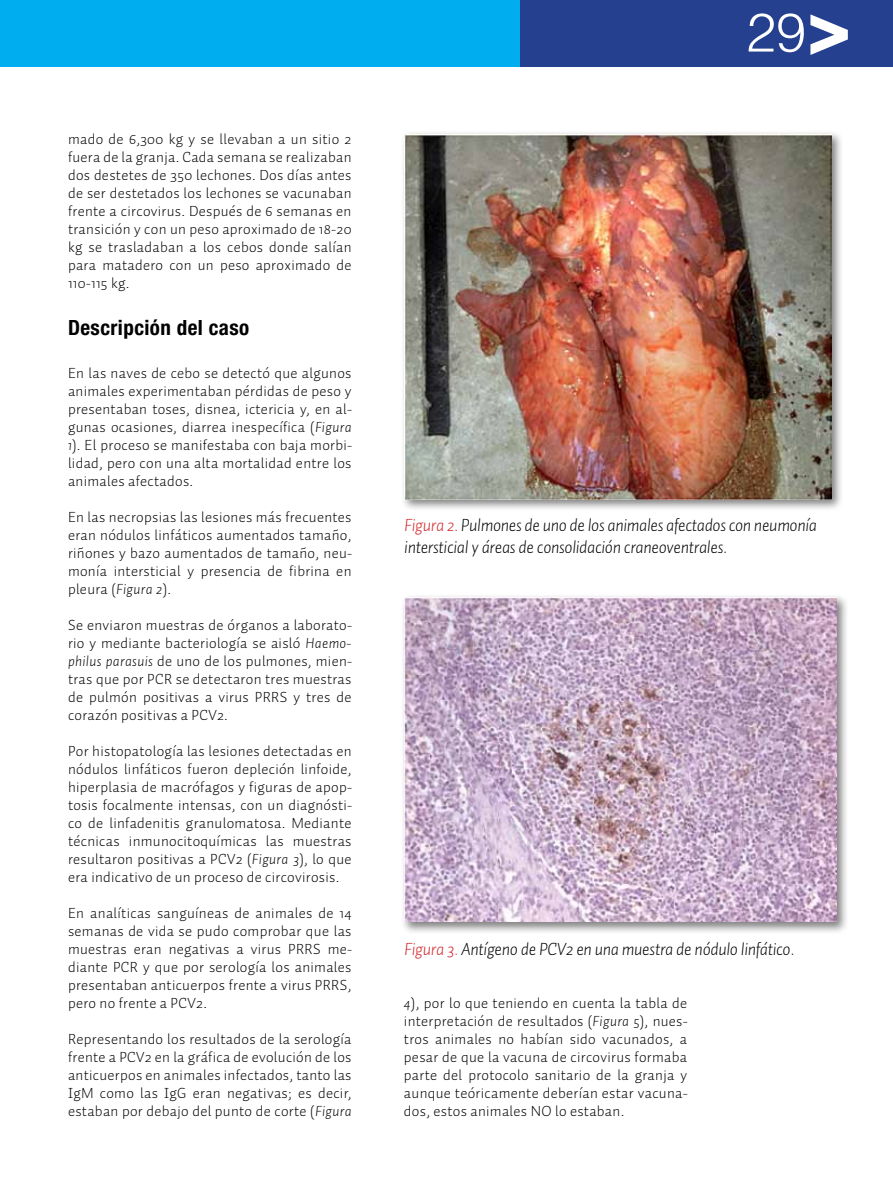
<style>
.page{position:relative;width:893px;height:1191px;background:#fff}
.page>*{position:absolute;margin:0;border:0;box-sizing:border-box;transform-origin:0 0}
.t1{font:700 86.55px "Helvetica";color:#fff}
.t2{font:300 54px "Helvetica";color:#fff}
.t3{font:700 condensed 21px "Helvetica Neue";letter-spacing:.02em;color:#000}
.t4{font:italic 300 18px/21.6px "Auto 1";letter-spacing:-.02em;color:#000}
.t5{font:300 15px/18px "Auto 1";letter-spacing:.02em;color:#000;text-align:justify}
.s1{font-style:italic}
.s2{color:#d2232a}
</style>
<div class="page">
<div style="left:0;top:0;width:520px;height:66px;background:#00aeef"></div>
<div style="left:520px;top:0;width:373px;height:66px;background:#25408f"></div>
<div style="left:400px;top:130px;width:444px;height:382px;background:#000;opacity:.5"></div>
<img style="left:404px;top:134px;width:427px;height:365px">
<div style="left:400px;top:593px;width:449px;height:340px;background:#000;opacity:.5"></div>
<img style="left:404px;top:597px;width:432px;height:325px">
<p class="t5" style="left:68px;top:130px;width:285px">mado de 6,300 kg y se llevaban a un sitio 2 fuera de la granja. Cada semana se realizaban dos destetes de 350 lechones. Dos días antes de ser destetados los lechones se vacunaban frente a circovirus. Después de 6 semanas en transición y con un peso aproximado de 18-20 kg se trasladaban a los cebos donde salían para matadero con un peso aproximado de 110-115 kg.</p>
<h3 class="t3" style="left:68px;top:314px;width:183px">Descripción del caso</h3>
<p class="t5" style="left:68px;top:364px;width:286px">En las naves de cebo se detectó que algunos animales experimentaban pérdidas de peso y presentaban toses, disnea, ictericia y, en al&shy;gunas ocasiones, diarrea inespecífica (<span class="s1">Figura 1</span>). El proceso se manifestaba con baja morbi&shy;lidad, pero con una alta mortalidad entre los animales afectados.</p>
<p class="t5" style="left:68px;top:508px;width:286px">En las necropsias las lesiones más frecuentes eran nódulos linfáticos aumentados tamaño, riñones y bazo aumentados de tamaño, neu&shy;monía intersticial y presencia de fibrina en pleura (<span class="s1">Figura 2</span>).</p>
<p class="t5" style="left:68px;top:616px;width:286px">Se enviaron muestras de órganos a laborato&shy;rio y mediante bacteriología se aisló <span class="s1">Haemo&shy;philus parasuis</span> de uno de los pulmones, mien&shy;tras que por PCR se detectaron tres muestras de pulmón positivas a virus PRRS y tres de corazón positivas a PCV2.</p>
<p class="t5" style="left:68px;top:742px;width:286px">Por histopatología las lesiones detectadas en nódulos linfáticos fueron depleción linfoide, hiperplasia de macrófagos y figuras de apop&shy;tosis focalmente intensas, con un diagnósti&shy;co de linfadenitis granulomatosa. Mediante técnicas inmunocitoquímicas las muestras resultaron positivas a PCV2 (<span class="s1">Figura 3</span>), lo que era indicativo de un proceso de circovirosis.</p>
<p class="t5" style="left:68px;top:904px;width:286px">En analíticas sanguíneas de animales de 14 semanas de vida se pudo comprobar que las muestras eran negativas a virus PRRS me&shy;diante PCR y que por serología los animales presentaban anticuerpos frente a virus PRRS, pero no frente a PCV2.</p>
<p class="t5" style="left:68px;top:1030px;width:285px">Representando los resultados de la serología frente a PCV2 en la gráfica de evolución de los anticuerpos en animales infectados, tanto las IgM como las IgG eran negativas; es decir, estaban por debajo del punto de corte (<span class="s1">Figura</span></p>
<h2 class="t2" style="left:746px;top:-11px;width:62px">29</h2>
<h1 class="t1" style="left:886px;top:9px;width:52px;rotate:90deg">^</h1>
<p class="t4" style="left:404px;top:514px;width:414px"><span class="s2">Figura 2.</span> Pulmones de uno de los animales afectados con neumonía intersticial y áreas de consolidación craneoventrales.</p>
<p class="t4" style="left:404px;top:938px;width:392px"><span class="s2">Figura 3.</span> Antígeno de PCV2 en una muestra de nódulo linfático.</p>
<p class="t5" style="left:404px;top:994px;width:285px"><span class="s1">4</span>), por lo que teniendo en cuenta la tabla de interpretación de resultados (<span class="s1">Figura 5</span>), nues&shy;tros animales no habían sido vacunados, a pesar de que la vacuna de circovirus formaba parte del protocolo sanitario de la granja y aunque teóricamente deberían estar vacuna&shy;dos, estos animales NO lo estaban.</p>
</div>
